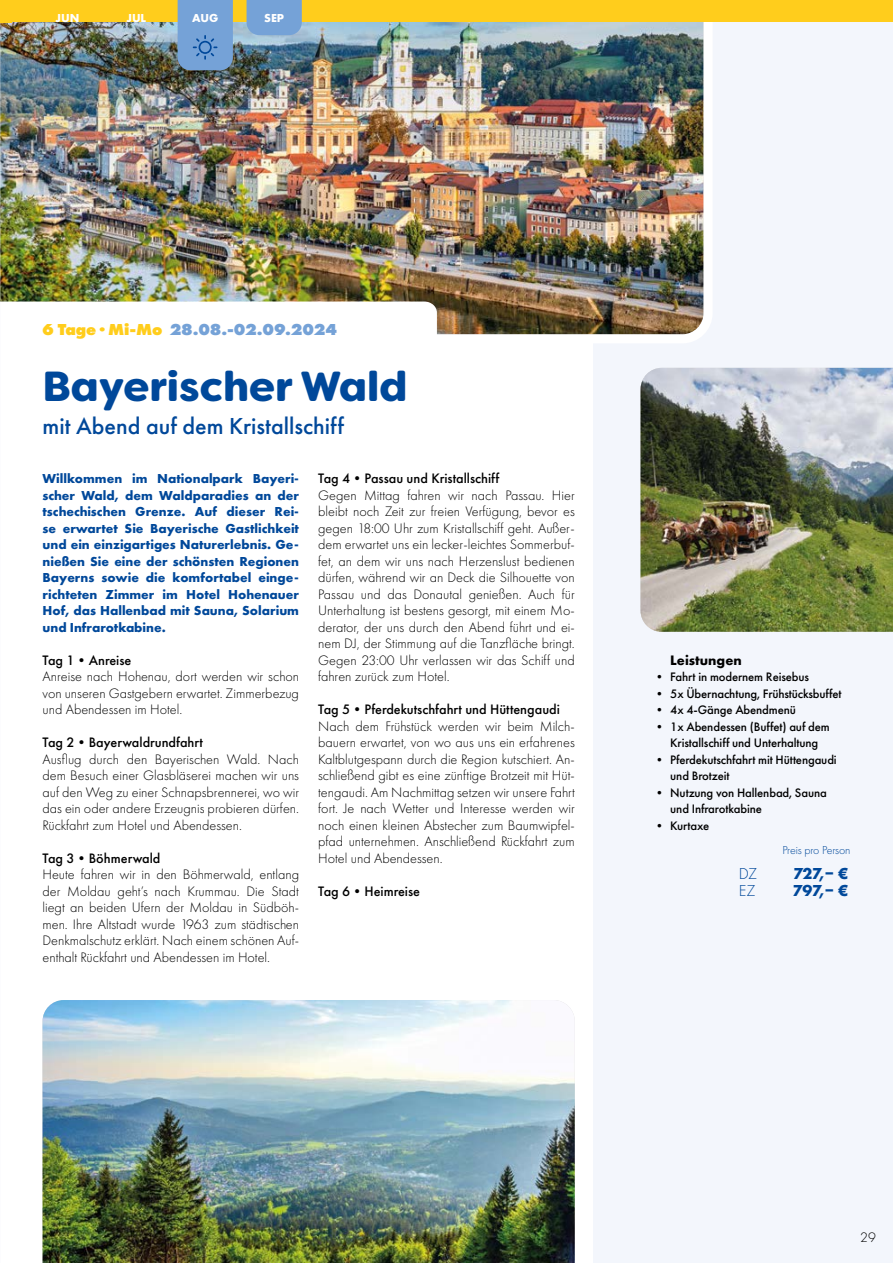
<style>
.page{position:relative;width:893px;height:1263px;background:#fff}
.page>*{position:absolute;margin:0;border:0;box-sizing:border-box;transform-origin:0 0}
.t1{font:900 42px "Filson Soft";color:#00489a}
.t2{font:500 24px "Futura PT";color:#00489a}
.t3{font:800 16.5px "Futura PT";letter-spacing:-.01em;color:#75a2d7}
.t4{font:700 16.5px "Futura PT";letter-spacing:-.03em;color:#00489a}
.t5{font:300 16.5px "Futura PT";color:#00489a}
.t6{font:300 14.25px/16.5px "Futura PT";color:#000;text-align:justify}
.t7{font:500 14.25px "Futura PT";color:#000}
.t8{font:700 14.25px "Futura PT";color:#000}
.t9{font:700 13.5px/16.5px "Futura PT";color:#00489a;text-align:justify}
.t10{font:500 12.75px/16.5px "Futura PT";letter-spacing:-.01em;color:#000}
.t11{font:300 12px "Futura PT";letter-spacing:-.01em;color:#00489a}
.t12{font:700 12px "Futura PT";color:#fff}
.s1{color:#ffcd1c}
</style>
<div class="page">
<div style="left:594px;top:0;width:299px;height:1263px;background:#f3f6fc"></div>
<img style="left:0;top:22px;width:712px;height:321px">
<svg style="left:0;top:302px;width:437px;height:41px"></svg>
<img style="left:43px;top:1000px;width:532px;height:263px">
<img style="left:640px;top:368px;width:253px;height:264px">
<div style="left:0;top:0;width:893px;height:22px;background:#ffcd1c"></div>
<svg style="left:178px;top:0;width:55px;height:70px;background:#719ed2"></svg>
<div style="left:247px;top:0;width:55px;height:35px;background:#75a2d7"></div>
<p class="t12" style="left:55px;top:10px;width:25px">JUN</p>
<p class="t12" style="left:126px;top:10px;width:21px">JUL</p>
<p class="t12" style="left:192px;top:10px;width:28px">AUG</p>
<p class="t12" style="left:264px;top:10px;width:21px">SEP</p>
<p class="t3" style="left:43px;top:318px;width:296px"><span class="s1">6 Tage · Mi-Mo</span> 28.08.-02.09.2024</p>
<h1 class="t1" style="left:43px;top:359px;width:367px">Bayerischer Wald</h1>
<h2 class="t2" style="left:43px;top:411px;width:303px">mit Abend auf dem Kristallschiff</h2>
<p class="t9" style="left:43px;top:470px;width:258px">Willkommen im Nationalpark Bayeri&shy;scher Wald, dem Waldparadies an der tschechischen Grenze. Auf dieser Rei&shy;se erwartet Sie Bayerische Gastlichkeit und ein einzigartiges Naturerlebnis. Ge&shy;nießen Sie eine der schönsten Regionen Bayerns sowie die komfortabel einge&shy;richteten Zimmer im Hotel Hohenauer Hof, das Hallenbad mit Sauna, Solarium und Infrarotkabine.</p>
<p class="t7" style="left:43px;top:651px;width:90px">Tag 1•Anreise</p>
<p class="t6" style="left:43px;top:668px;width:258px">Anreise nach Hohenau, dort werden wir schon von unseren Gastgebern erwartet. Zimmerbezug und Abendessen im Hotel.</p>
<p class="t7" style="left:43px;top:734px;width:162px">Tag 2•Bayerwaldrundfahrt</p>
<p class="t6" style="left:43px;top:751px;width:258px">Ausflug durch den Bayerischen Wald. Nach dem Besuch einer Glasbläserei machen wir uns auf den Weg zu einer Schnapsbrennerei, wo wir das ein oder andere Erzeugnis probieren dürfen.<br>Rückfahrt zum Hotel und Abendessen.</p>
<p class="t7" style="left:43px;top:849px;width:119px">Tag 3•Böhmerwald</p>
<p class="t6" style="left:43px;top:866px;width:258px">Heute fahren wir in den Böhmerwald, entlang der Moldau geht’s nach Krummau. Die Stadt liegt an beiden Ufern der Moldau in Südböh&shy;men. Ihre Altstadt wurde 1963 zum städtischen Denkmalschutz erklärt. Nach einem schönen Auf&shy;enthalt Rückfahrt und Abendessen im Hotel.</p>
<p class="t7" style="left:318px;top:470px;width:183px">Tag 4•Passau und Kristallschiff</p>
<p class="t6" style="left:318px;top:487px;width:258px">Gegen Mittag fahren wir nach Passau. Hier bleibt noch Zeit zur freien Verfügung, bevor es gegen 18:00 Uhr zum Kristallschiff geht. Außer&shy;dem erwartet uns ein lecker-leichtes Sommerbuf&shy;fet, an dem wir uns nach Herzenslust bedienen dürfen, während wir an Deck die Silhouette von Passau und das Donautal genießen. Auch für Unterhaltung ist bestens gesorgt, mit einem Mo&shy;derator, der uns durch den Abend führt und ei&shy;nem DJ, der Stimmung auf die Tanzfläche bringt.<br>Gegen 23:00 Uhr verlassen wir das Schiff und fahren zurück zum Hotel.</p>
<p class="t7" style="left:318px;top:701px;width:243px">Tag 5•Pferdekutschfahrt und Hüttengaudi</p>
<p class="t6" style="left:318px;top:718px;width:258px">Nach dem Frühstück werden wir beim Milch&shy;bauern erwartet, von wo aus uns ein erfahrenes Kaltblutgespann durch die Region kutschiert. An&shy;schließend gibt es eine zünftige Brotzeit mit Hüt&shy;tengaudi. Am Nachmittag setzen wir unsere Fahrt fort. Je nach Wetter und Interesse werden wir noch einen kleinen Abstecher zum Baumwipfel&shy;pfad unternehmen. Anschließend Rückfahrt zum Hotel und Abendessen.</p>
<p class="t7" style="left:318px;top:882px;width:103px">Tag 6•Heimreise</p>
<p class="t8" style="left:670px;top:651px;width:73px">Leistungen</p>
<p class="t10" style="left:653px;top:669px;width:157px">• Fahrt in modernem Reisebus</p>
<p class="t10" style="left:653px;top:685px;width:190px">• 5x Übernachtung, Frühstücksbuffet</p>
<p class="t10" style="left:653px;top:702px;width:144px">• 4x 4-Gänge Abendmenü</p>
<p class="t10" style="left:653px;top:718px;width:178px;text-align:center">• 1x Abendessen (Buffet) auf dem<br>Kristallschiff und Unterhaltung</p>
<p class="t10" style="left:670px;top:751px;width:168px;text-indent:-17px">• Pferdekutschfahrt mit Hüttengaudi und Brotzeit</p>
<p class="t10" style="left:670px;top:784px;width:158px;text-indent:-17px">• Nutzung von Hallenbad, Sauna und Infrarotkabine</p>
<p class="t10" style="left:653px;top:817px;width:58px">• Kurtaxe</p>
<p class="t11" style="left:782px;top:843px;width:70px">Preis pro Person</p>
<p class="t5" style="left:739px;top:864px;width:20px">DZ</p>
<p class="t4" style="left:793px;top:863px;width:57px">727,‒ €</p>
<p class="t5" style="left:739px;top:881px;width:18px">EZ</p>
<p class="t4" style="left:793px;top:879px;width:57px">797,‒ €</p>
<p class="t6" style="left:860px;top:1229px;width:17px">29</p>
</div>
